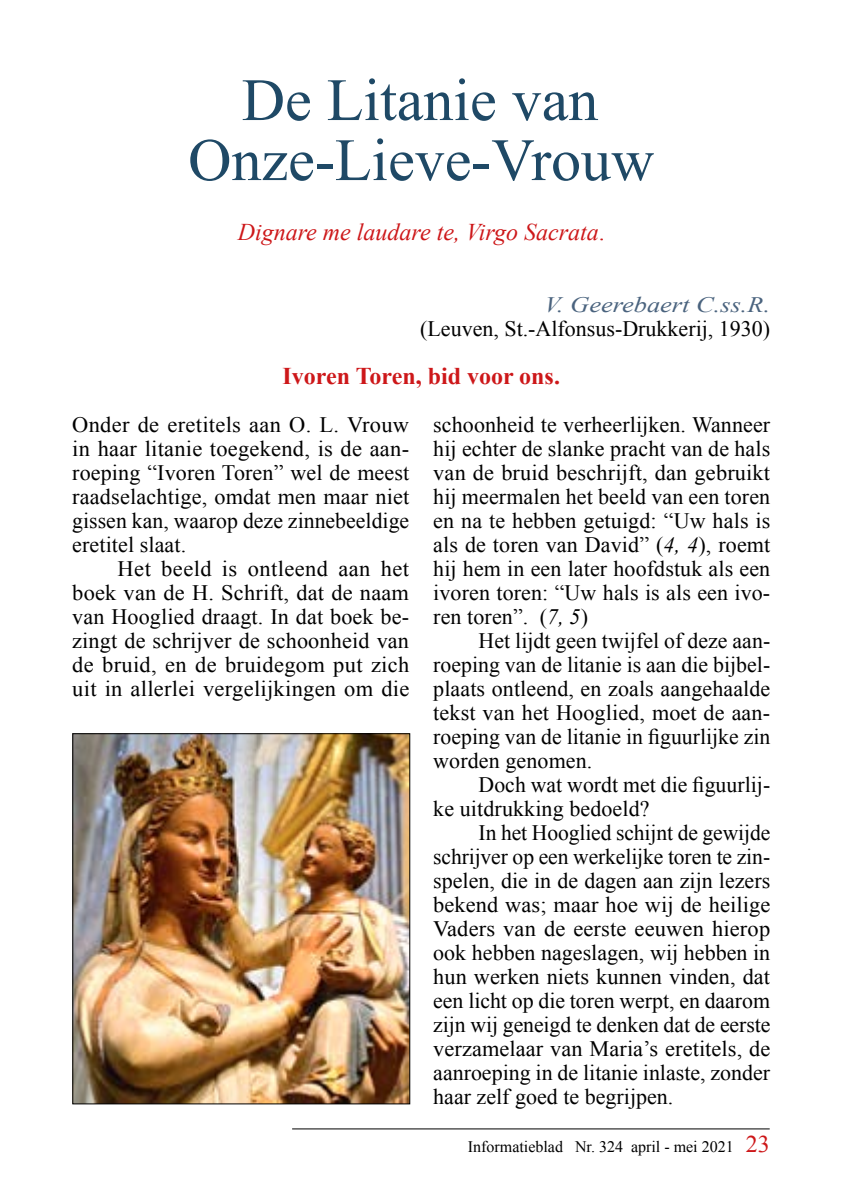
<style>
.page{position:relative;width:842px;height:1191px;background:#fff}
.page>*{position:absolute;margin:0;border:0;box-sizing:border-box;transform-origin:0 0}
.t1{font:60px/60px "Times New Roman";color:#1f4966;text-align:center}
.t2{font:italic 24px "Times New Roman";color:#cd1719}
.t3{font:700 24px "Times New Roman";color:#cd1719}
.t4{font:22px/24px "Times New Roman";color:#000;text-align:justify}
.t5{font:italic 22px "Times New Roman";color:#4a637e;scale:1.2 1}
.t6{font:16px "Times New Roman";color:#000}
.s1{font-style:normal}
.s2{font-style:italic}
.s3{font-size:24px;color:#cd1719}
</style>
<div class="page">
<hr style="left:292px;top:1128px;width:478px;height:1px;background:#000">
<img style="left:74px;top:735px;width:334px;height:367px">
<div style="left:72px;top:733px;width:338px;height:371px;border:1px solid #000"></div>
<h1 class="t1" style="left:188px;top:69px;width:468px">De Litanie van<br>Onze‑Lieve‑Vrouw</h1>
<p class="t2" style="left:238px;top:215px;width:368px">Dignare me laudare te, Virgo Sacrata<span class="s1">.</span></p>
<p class="t5" style="left:544px;top:289px;width:190px">V. Geerebaert C.ss.R.</p>
<p class="t4" style="left:420px;top:316px;width:352px">(Leuven, St.-Alfonsus-Drukkerij, 1930)</p>
<p class="t3" style="left:283px;top:359px;width:279px">Ivoren Toren, bid voor ons.</p>
<p class="t4" style="left:72px;top:412px;width:338px">Onder de eretitels aan O. L. Vrouw in haar litanie toegekend, is de aan&shy;roeping “Ivoren Toren” wel de meest raadselachtige, omdat men maar niet gissen kan, waarop deze zinnebeeldige eretitel slaat.</p>
<p class="t4" style="left:72px;top:556px;width:339px;text-indent:45px">Het beeld is ontleend aan het boek van de H. Schrift, dat de naam van Hooglied draagt. In dat boek be&shy;zingt de schrijver de schoonheid van de bruid, en de bruidegom put zich uit in allerlei vergelijkingen om die</p>
<p class="t4" style="left:433px;top:412px;width:339px">schoonheid te verheerlijken. Wanneer hij echter de slanke pracht van de hals van de bruid beschrijft, dan gebruikt hij meermalen het beeld van een toren en na te hebben getuigd: “Uw hals is als de toren van David” (<span class="s2">4, 4</span>), roemt hij hem in een later hoofdstuk als een ivoren toren: “Uw hals is als een ivo&shy;ren toren”. (<span class="s2">7, 5</span>)</p>
<p class="t4" style="left:433px;top:628px;width:339px;text-indent:45px">Het lijdt geen twijfel of deze aan&shy;roeping van de litanie is aan die bijbel&shy;plaats ontleend, en zoals aangehaalde tekst van het Hooglied, moet de aan&shy;roeping van de litanie in figuurlijke zin worden genomen.</p>
<p class="t4" style="left:433px;top:772px;width:338px;text-indent:45px">Doch wat wordt met die figuurlij&shy;ke uitdrukking bedoeld?</p>
<p class="t4" style="left:433px;top:820px;width:339px;text-indent:45px">In het Hooglied schijnt de gewijde schrijver op een werkelijke toren te zin&shy;spelen, die in de dagen aan zijn lezers bekend was; maar hoe wij de heilige Vaders van de eerste eeuwen hierop ook hebben nageslagen, wij hebben in hun werken niets kunnen vinden, dat een licht op die toren werpt, en daarom zijn wij geneigd te denken dat de eerste verzamelaar van Maria’s eretitels, de aanroeping in de litanie inlaste, zonder haar zelf goed te begrijpen.</p>
<p class="t6" style="left:468px;top:1135px;width:303px">Informatieblad Nr. 324 april - mei 2021 <span class="s3">23</span></p>
</div>
